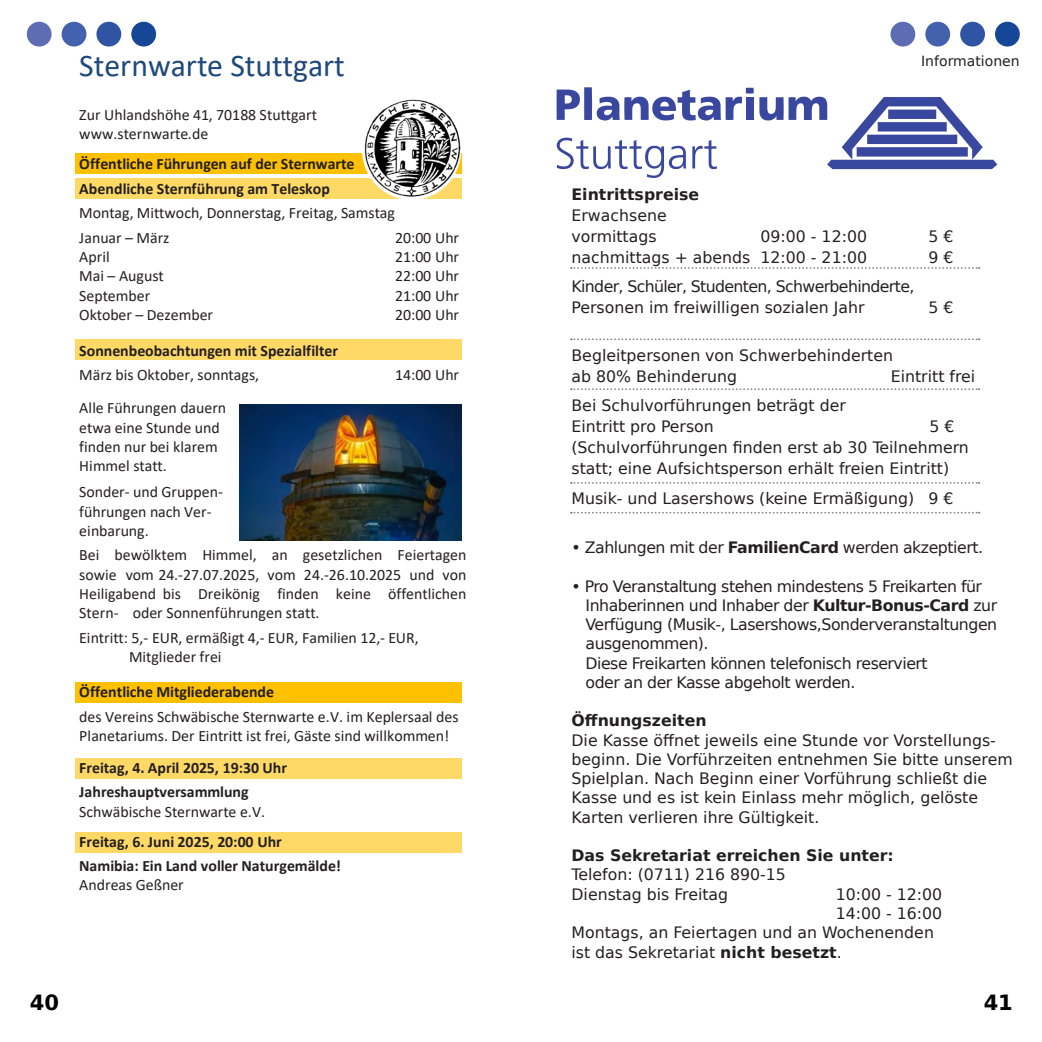
<style>
.page{position:relative;width:1042px;height:1042px;background:#fff}
.page>*{position:absolute;margin:0;border:0;box-sizing:border-box;transform-origin:0 0}
.t1{font:31.68px "Calibri";color:#1f497d}
.t2{font:700 21px "DejaVu Sans";color:#000}
.t3{font:15.75px/19.2px "Calibri";color:#231f20}
.t4{font:15.75px/19.2px "DejaVu Sans";color:#231f20}
.t5{font:15.75px/19.2px "DejaVu Sans";letter-spacing:-.03em;color:#231f20}
.t6{font:700 15.75px/24.5px "Calibri";color:#231f20}
.t7{font:700 15.75px "DejaVu Sans";color:#231f20}
.t8{font:15.75px "DejaVu Sans";letter-spacing:-.04em;color:#231f20}
.t9{font:14px "DejaVu Sans";color:#231f20}
.s1{font-weight:400}
.s2{font-weight:700}
</style>
<div class="page">
<div style="left:27px;top:22px;width:25px;height:25px;background:#5d6cb3;border-radius:50%"></div>
<div style="left:62px;top:22px;width:24px;height:25px;background:#4461ad;border-radius:50%"></div>
<div style="left:96px;top:22px;width:25px;height:25px;background:#2f54a3;border-radius:50%"></div>
<div style="left:131px;top:22px;width:25px;height:25px;background:#164797;border-radius:50%"></div>
<div style="left:75px;top:154px;width:387px;height:20px;background:#ffc000"></div>
<div style="left:75px;top:179px;width:387px;height:20px;background:#ffd966"></div>
<img style="left:240px;top:404px;width:221px;height:137px">
<div style="left:75px;top:682px;width:386px;height:20px;background:#ffc000"></div>
<div style="left:75px;top:340px;width:386px;height:20px;background:#ffd966"></div>
<div style="left:75px;top:758px;width:386px;height:20px;background:#ffd966"></div>
<div style="left:75px;top:832px;width:386px;height:20px;background:#ffd966"></div>
<img style="left:358px;top:99px;width:104px;height:100px">
<div style="left:890px;top:22px;width:25px;height:25px;background:#5d6cb3;border-radius:50%"></div>
<div style="left:925px;top:22px;width:25px;height:25px;background:#4461ad;border-radius:50%"></div>
<div style="left:960px;top:22px;width:25px;height:25px;background:#2f54a3;border-radius:50%"></div>
<div style="left:995px;top:22px;width:25px;height:25px;background:#164797;border-radius:50%"></div>
<svg style="left:571px;top:267px;width:408px;height:2px"></svg>
<svg style="left:571px;top:338px;width:408px;height:2px"></svg>
<svg style="left:571px;top:388px;width:408px;height:2px"></svg>
<svg style="left:571px;top:482px;width:408px;height:2px"></svg>
<svg style="left:571px;top:512px;width:408px;height:1px"></svg>
<svg style="left:556px;top:87px;width:441px;height:91px"></svg>
<p class="t1" style="left:79px;top:44px;width:267px">Sternwarte Stuttgart</p>
<p class="t3" style="left:79px;top:105px;width:239px">Zur Uhlandshöhe 41, 70188 Stuttgart www.sternwarte.de</p>
<p class="t6" style="left:79px;top:152px;width:317px">Öffentliche Führungen auf der Sternwarte Abendliche Sternführung am Teleskop<br><span class="s1">Montag, Mittwoch, Donnerstag, Freitag, Samstag Januar – März</span></p>
<p class="t3" style="left:395px;top:228px;width:66px">20:00 Uhr</p>
<p class="t3" style="left:79px;top:247px;width:32px">April</p>
<p class="t3" style="left:395px;top:247px;width:66px">21:00 Uhr</p>
<p class="t3" style="left:79px;top:266px;width:86px">Mai – August</p>
<p class="t3" style="left:395px;top:266px;width:66px">22:00 Uhr</p>
<p class="t3" style="left:79px;top:285px;width:72px">September</p>
<p class="t3" style="left:395px;top:285px;width:66px">21:00 Uhr</p>
<p class="t3" style="left:79px;top:304px;width:135px">Oktober – Dezember</p>
<p class="t3" style="left:395px;top:304px;width:66px">20:00 Uhr</p>
<p class="t6" style="left:79px;top:338px;width:260px">Sonnenbeobachtungen mit Spezialfilter<br><span class="s1">März bis Oktober, sonntags,</span></p>
<p class="t3" style="left:395px;top:365px;width:66px">14:00 Uhr</p>
<p class="t3" style="left:79px;top:398px;width:148px">Alle Führungen dauern etwa eine Stunde und finden nur bei klarem<br>Himmel statt.</p>
<p class="t3" style="left:79px;top:482px;width:145px">Sonder- und Gruppen&shy;führungen nach Ver&shy;einbarung.</p>
<p class="t3" style="left:79px;top:545px;width:389px;text-align:justify">Bei bewölktem Himmel, an gesetzlichen Feiertagen sowie vom 24.-27.07.2025, vom 24.-26.10.2025 und von Heiligabend bis Dreikönig finden keine öffentlichen Stern- oder Sonnenführungen statt.</p>
<p class="t3" style="left:129px;top:627px;width:291px;text-indent:-50px">Eintritt: 5,- EUR, ermäßigt 4,- EUR, Familien 12,- EUR,<br>Mitglieder frei</p>
<p class="t3" style="left:79px;top:679px;width:381px;line-height:24.8px"><span class="s2">Öffentliche Mitgliederabende<br></span>des Vereins Schwäbische Sternwarte e.V. im Keplersaal des</p>
<p class="t3" style="left:79px;top:720px;width:371px;line-height:31.7px">Planetariums. Der Eintritt ist frei, Gäste sind willkommen!<br><span class="s2">Freitag, 4. April 2025, 19:30 Uhr</span></p>
<p class="t3" style="left:79px;top:782px;width:187px"><span class="s2">Jahreshauptversammlung<br></span>Schwäbische Sternwarte e.V.</p>
<p class="t6" style="left:79px;top:829px;width:263px">Freitag, 6. Juni 2025, 20:00 Uhr<br>Namibia: Ein Land voller Naturgemälde!</p>
<p class="t3" style="left:79px;top:875px;width:106px">Andreas Geßner</p>
<p class="t9" style="left:921px;top:48px;width:100px">Informationen</p>
<p class="t7" style="left:571px;top:181px;width:129px">Eintrittspreise</p>
<p class="t4" style="left:571px;top:205px;width:97px">Erwachsene</p>
<p class="t4" style="left:571px;top:226px;width:87px">vormittags</p>
<p class="t4" style="left:760px;top:226px;width:108px">09:00 - 12:00</p>
<p class="t4" style="left:928px;top:226px;width:27px">5 €</p>
<p class="t4" style="left:571px;top:247px;width:297px">nachmittags + abends 12:00 - 21:00</p>
<p class="t4" style="left:928px;top:247px;width:27px">9 €</p>
<p class="t8" style="left:571px;top:273px;width:344px">Kinder, Schüler, Studenten, Schwerbehinderte,</p>
<p class="t4" style="left:571px;top:298px;width:295px">Personen im freiwilligen sozialen Jahr</p>
<p class="t4" style="left:928px;top:298px;width:27px">5 €</p>
<p class="t4" style="left:571px;top:345px;width:323px">Begleitpersonen von Schwerbehinderten</p>
<p class="t4" style="left:571px;top:366px;width:167px">ab 80% Behinderung</p>
<p class="t4" style="left:891px;top:366px;width:86px">Eintritt frei</p>
<p class="t4" style="left:571px;top:395px;width:276px;line-height:21px">Bei Schulvorführungen beträgt der<br>Eintritt pro Person</p>
<p class="t4" style="left:929px;top:417px;width:27px">5 €</p>
<p class="t4" style="left:571px;top:437px;width:399px;line-height:21px">(Schulvorführungen finden erst ab 30 Teilnehmern statt; eine Aufsichtsperson erhält freien Eintritt)</p>
<p class="t4" style="left:571px;top:488px;width:384px">Musik- und Lasershows (keine Ermäßigung) 9 €</p>
<p class="t5" style="left:571px;top:537px;width:413px">• Zahlungen mit der <span class="s2">FamilienCard</span> werden akzeptiert.</p>
<p class="t5" style="left:585px;top:576px;width:413px;text-indent:-14px">• Pro Veranstaltung stehen mindestens 5 Freikarten für Inhaberinnen und Inhaber der <span class="s2">Kultur-Bonus-Card</span> zur Verfügung (Musik-, Lasershows,Sonderveranstaltungen ausgenommen).<br>Diese Freikarten können telefonisch reserviert<br>oder an der Kasse abgeholt werden.</p>
<p class="t7" style="left:571px;top:708px;width:137px">Öffnungszeiten</p>
<p class="t4" style="left:571px;top:730px;width:443px">Die Kasse öffnet jeweils eine Stunde vor Vorstellungs&shy;beginn. Die Vorführzeiten entnehmen Sie bitte unserem Spielplan. Nach Beginn einer Vorführung schließt die Kasse und es ist kein Einlass mehr möglich, gelöste Karten verlieren ihre Gültigkeit.</p>
<p class="t7" style="left:571px;top:843px;width:324px">Das Sekretariat erreichen Sie unter:</p>
<p class="t4" style="left:571px;top:865px;width:216px">Telefon: (0711) 216 890-15</p>
<p class="t4" style="left:571px;top:884px;width:158px">Dienstag bis Freitag</p>
<p class="t4" style="left:835px;top:884px;width:108px">10:00 - 12:00</p>
<p class="t4" style="left:835px;top:903px;width:108px">14:00 - 16:00</p>
<p class="t4" style="left:571px;top:922px;width:364px">Montags, an Feiertagen und an Wochenenden ist das Sekretariat <span class="s2">nicht besetzt</span>.</p>
<p class="t2" style="left:30px;top:985px;width:31px">40</p>
<p class="t2" style="left:983px;top:985px;width:31px">41</p>
</div>
